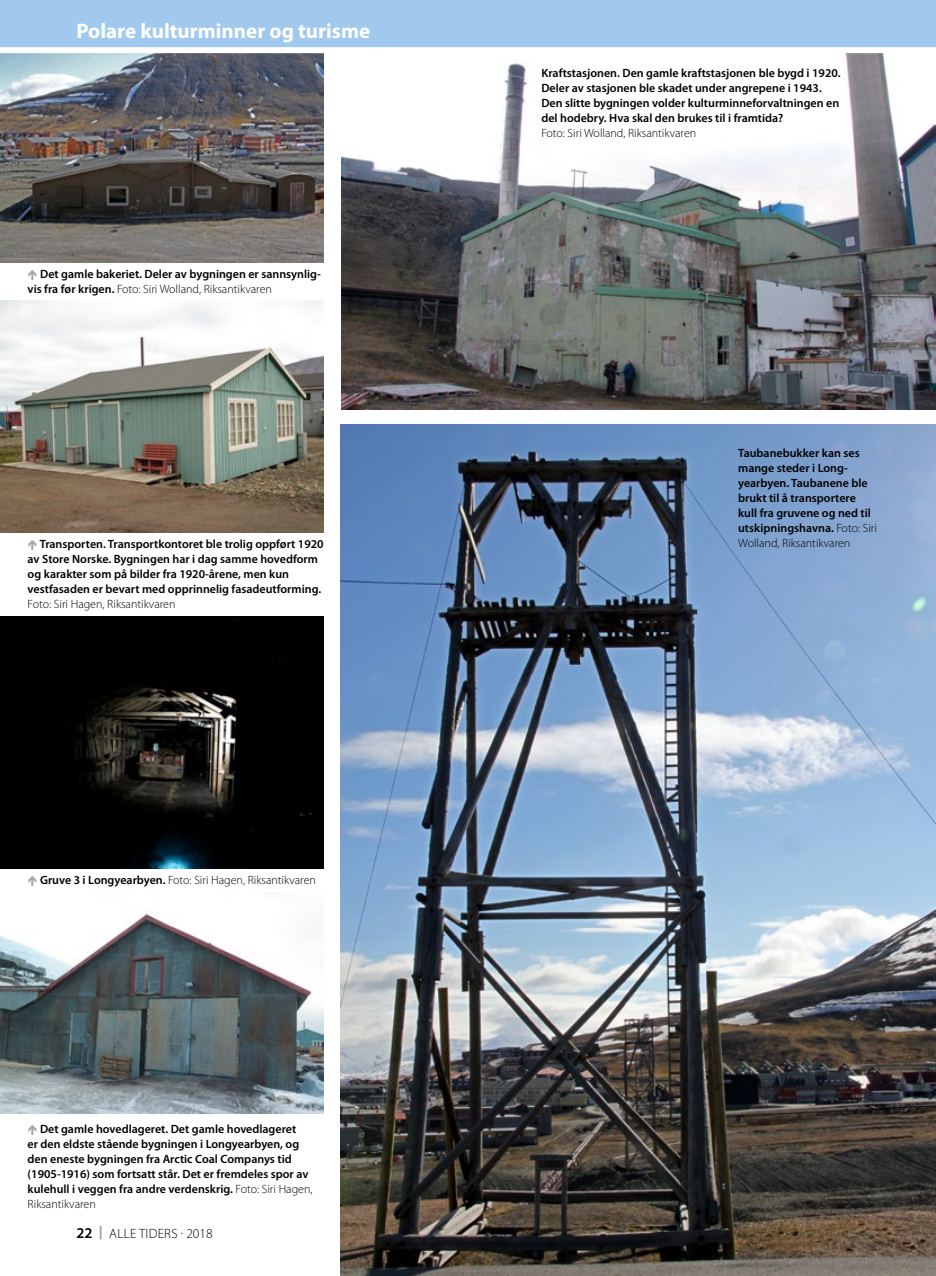
<style>
.page{position:relative;width:936px;height:1276px;background:#fff}
.page>*{position:absolute;margin:0;border:0;box-sizing:border-box;transform-origin:0 0}
.Tittel_stikk{font:700 21px "Myriad Pro";color:#fff}
.t1{font:300 13.5px "Myriad Pro";letter-spacing:.02em;color:#000}
.Bildetekst{font:600 12px/15px "Myriad Pro";color:#000}
.Bildetekst-2{font:300 12px "Myriad Pro";color:#000}
.s1{font-weight:300}
.s2{font-weight:600}
.s3{font-weight:600;font-size:15px}
.s4{font-weight:900;color:#a29d96}
</style>
<div class="page">
<img style="left:0;top:53px;width:324px;height:209px">
<img style="left:341px;top:53px;width:594px;height:356px">
<div style="left:0;top:0;width:935px;height:48px;background:#a0c9ed"></div>
<img style="left:0;top:913px;width:323px;height:201px">
<img style="left:0;top:300px;width:324px;height:232px">
<img style="left:340px;top:424px;width:595px;height:852px">
<img style="left:0;top:617px;width:323px;height:251px">
<p class="Tittel_stikk" style="left:77px;top:19px;width:295px">Polare kulturminner og turisme</p>
<p class="Bildetekst" style="left:28px;top:267px;width:295px;text-indent:13px">Det gamle bakeriet. Deler av bygningen er sannsynlig&shy;vis fra før krigen. <span class="s1">Foto: Siri Wolland, Riksantikvaren</span></p>
<p class="Bildetekst" style="left:28px;top:536px;width:297px;text-indent:12px">Transporten. Transportkontoret ble trolig oppført 1920 av Store Norske. Bygningen har i dag samme hovedform og karakter som på bilder fra 1920-årene, men kun vestfasaden er bevart med opprinnelig fasadeutforming.<br><span class="s1">Foto: Siri Hagen, Riksantikvaren</span></p>
<p class="Bildetekst-2" style="left:40px;top:873px;width:277px"><span class="s2">Gruve 3 i Longyearbyen.</span> Foto: Siri Hagen, Riksantikvaren</p>
<p class="Bildetekst" style="left:28px;top:1121px;width:286px;text-indent:12px">Det gamle hovedlageret. Det gamle hovedlageret<br>er den eldste stående bygningen i Longyearbyen, og den eneste bygningen fra Arctic Coal Companys tid (1905-1916) som fortsatt står. Det er fremdeles spor av kulehull i veggen fra andre verdenskrig. <span class="s1">Foto: Siri Hagen, Riksantikvaren</span></p>
<p class="t1" style="left:77px;top:1225px;width:138px"><span class="s3">22</span> <span class="s4">|</span> ALLE TIDERS · 2018</p>
<p class="Bildetekst" style="left:541px;top:66px;width:301px">Kraftstasjonen. Den gamle kraftstasjonen ble bygd i 1920.<br>Deler av stasjonen ble skadet under angrepene i 1943.<br>Den slitte bygningen volder kulturminneforvaltningen en del hodebry. Hva skal den brukes til i framtida?<br><span class="s1">Foto: Siri Wolland, Riksantikvaren</span></p>
<p class="Bildetekst" style="left:738px;top:445px;width:140px">Taubanebukker kan ses mange steder i Long&shy;yearbyen. Taubanene ble brukt til å transportere kull fra gruvene og ned til utskipningshavna. <span class="s1">Foto: Siri<br>Wolland, Riksantikvaren</span></p>
</div>
